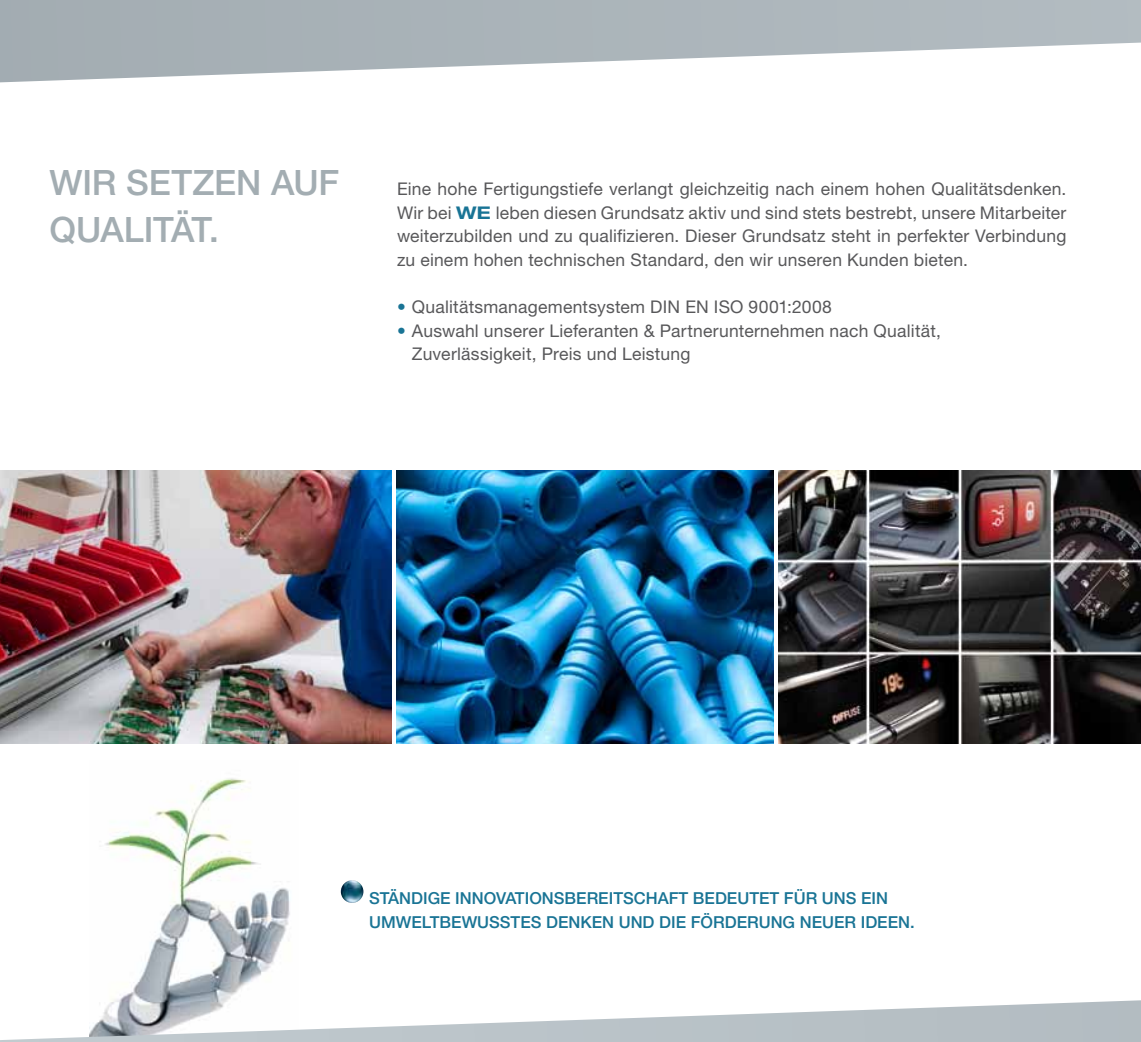
<style>
.page{position:relative;width:1141px;height:1042px;background:#fff}
.page>*{position:absolute;margin:0;border:0;box-sizing:border-box;transform-origin:0 0}
.t1{font:500 35px/47.2px "Helvetica Neue LT Std";letter-spacing:-.005em;color:#a3adb2}
.t2{font:17.5px/23.6px "Helvetica Neue LT Std";letter-spacing:.015em;color:#58585a}
.t3{font:500 16.45px/23.6px "Helvetica Neue LT Std";color:#197495}
.s1{font-weight:700;font-stretch:expanded;color:#197495}
.s2{color:#197495}
</style>
<div class="page">
<img style="left:105px;top:778px;width:185px;height:222px">
<svg style="left:0;top:1000px;width:1141px;height:42px"></svg>
<img style="left:779px;top:471px;width:362px;height:273px">
<img style="left:0;top:471px;width:392px;height:273px">
<img style="left:397px;top:471px;width:377px;height:273px">
<svg style="left:0;top:0;width:1141px;height:82px"></svg>
<img style="left:341px;top:880px;width:22px;height:23px;border-radius:11px">
<h1 class="t1" style="left:50px;top:158px;width:291px">WIR SETZEN AUF<br>QUALITÄT.</h1>
<p class="t2" style="left:397px;top:177px;width:671px">Eine hohe Fertigungstiefe verlangt gleichzeitig nach einem hohen Qualitätsdenken.<br>Wir bei <span class="s1">we</span></p>
<p class="t2" style="left:397px;top:200px;width:671px;text-align:justify;text-indent:99px">leben diesen Grundsatz aktiv und sind stets bestrebt, unsere Mitarbeiter weiterzubilden und zu qualifizieren. Dieser Grundsatz steht in perfekter Verbindung zu einem hohen technischen Standard, den wir unseren Kunden bieten.</p>
<p class="t2" style="left:397px;top:295px;width:436px"><span class="s2">•</span> Qualitätsmanagementsystem DIN EN ISO 9001:2008</p>
<p class="t2" style="left:412px;top:318px;width:531px;text-indent:-15px"><span class="s2">•</span> Auswahl unserer Lieferanten &amp; Partnerunternehmen nach Qualität,<br>Zuverlässigkeit, Preis und Leistung</p>
<p class="t3" style="left:369px;top:886px;width:520px">STÄNDIGE INNOVATIONSBEREITSCHAFT BEDEUTET FÜR UNS EIN<br>UMW</p>
<p class="t3" style="left:411px;top:909px;width:505px">ELTBEWUSSTES DENKEN UND DIE FÖRDERUNG NEUER IDEEN.</p>
</div>
